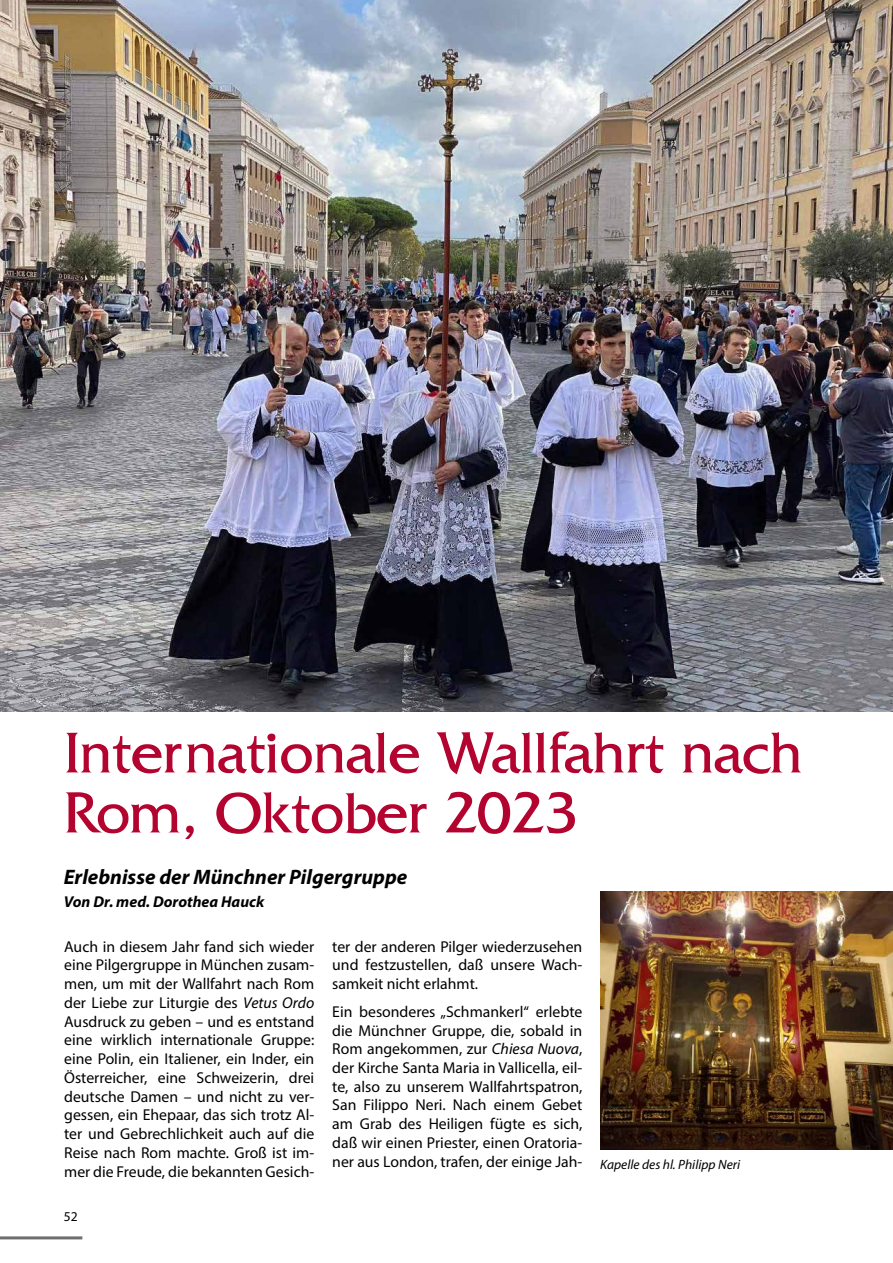
<style>
.page{position:relative;width:893px;height:1263px;background:#fff}
.page>*{position:absolute;margin:0;border:0;box-sizing:border-box;transform-origin:0 0}
.t1{font:60px/60px "Fritz Quadrata";color:#b30430}
.t2{font:italic 700 21px "Myriad Pro";color:#000}
.t3{font:15.75px/18.8px "Myriad Pro";color:#000;text-align:justify}
.t4{font:italic 700 15.75px "Myriad Pro";color:#000}
.t5{font:italic 13.5px "Myriad Pro";color:#000}
.t6{font:13.5px "Myriad Pro";color:#000}
.s1{font-style:italic}
</style>
<div class="page">
<hr style="left:0;top:1236px;width:82px;height:3px;background:#6f6f6e">
<img style="left:0;top:0;width:893px;height:711px">
<img style="left:600px;top:891px;width:293px;height:258px">
<h1 class="t1" style="left:64px;top:724px;width:740px">Internationale Wallfahrt nach<br>Rom, Oktober 2023</h1>
<h2 class="t2" style="left:64px;top:863px;width:345px">Erlebnisse der Münchner Pilgergruppe</h2>
<p class="t4" style="left:64px;top:892px;width:202px">Von Dr. med. Dorothea Hauck</p>
<p class="t3" style="left:64px;top:937px;width:252px">Auch in diesem Jahr fand sich wieder eine Pilgergruppe in München zusam&shy;men, um mit der Wallfahrt nach Rom der Liebe zur Liturgie des <span class="s1">Vetus Ordo </span>Ausdruck zu geben – und es entstand eine wirklich internationale Gruppe: eine Polin, ein Italiener, ein Inder, ein Österreicher, eine Schweizerin, drei deutsche Damen – und nicht zu ver&shy;gessen, ein Ehepaar, das sich trotz Al&shy;ter und Gebrechlichkeit auch auf die Reise nach Rom machte. Groß ist im&shy;mer die Freude, die bekannten Gesich-</p>
<p class="t3" style="left:332px;top:937px;width:252px">ter der anderen Pilger wiederzusehen und festzustellen, daß unsere Wach&shy;samkeit nicht erlahmt.</p>
<p class="t3" style="left:332px;top:1002px;width:252px">Ein besonderes „Schmankerl“ erlebte die Münchner Gruppe, die, sobald in Rom angekommen, zur <span class="s1">Chiesa Nuova</span>, der Kirche Santa Maria in Vallicella, eil&shy;te, also zu unserem Wallfahrtspatron, San Filippo Neri. Nach einem Gebet am Grab des Heiligen fügte es sich, daß wir einen Priester, einen Oratoria&shy;ner aus London, trafen, der einige Jah-</p>
<p class="t6" style="left:64px;top:1208px;width:15px">52</p>
<p class="t5" style="left:600px;top:1156px;width:142px">Kapelle des hl. Philipp Neri</p>
</div>
